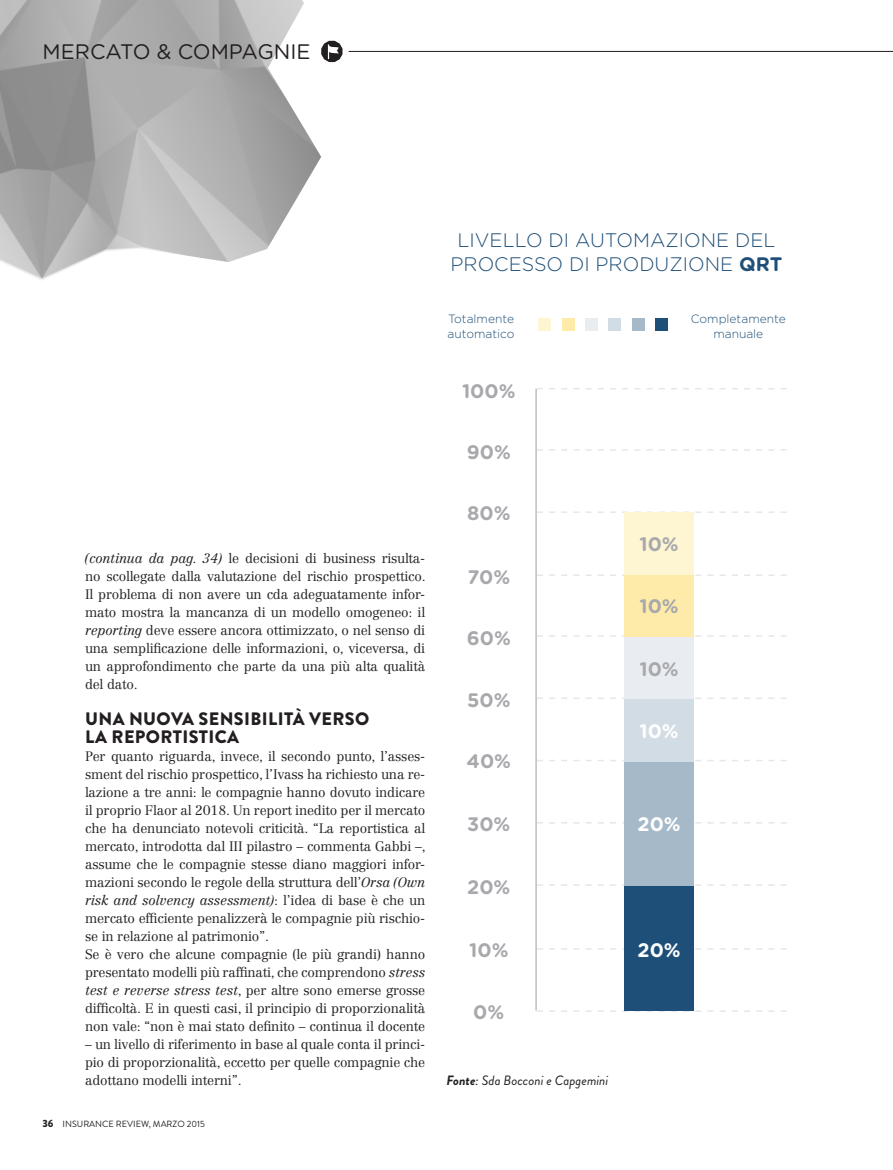
<style>
.page{position:relative;width:893px;height:1170px;background:#fff}
.page>*{position:absolute;margin:0;border:0;box-sizing:border-box;transform-origin:0 0}
.t1{font:21px "Gotham Rounded";color:#231f20}
.t2{font:300 19.5px/23.4px "Gotham Rounded";color:#1e4f78;text-align:center}
.t3{font:700 19.5px "Gotham Rounded";color:#a8a9ad}
.t4{font:700 19.5px "Gotham Rounded";color:#fff}
.t5{font:900 18px "Brandon Grotesque";letter-spacing:.02em;color:#231f20}
.t6{font:300 13.5px/18px "Centennial LT Std";letter-spacing:-.015em;color:#231f20;text-align:justify}
.t7{font:italic 13.5px "Brandon Grotesque";color:#231f20}
.t8{font:300 12px "Gotham Rounded";color:#1e4f78}
.t9{font:9px "Brandon Grotesque";color:#231f20}
.s1{font-style:italic}
.s2{font-weight:900;font-size:10.5px}
.s3{font-weight:700}
</style>
<div class="page">
<img style="left:0;top:0;width:321px;height:280px">
<svg style="left:537px;top:388px;width:250px;height:1px"></svg>
<svg style="left:537px;top:449px;width:250px;height:1px"></svg>
<svg style="left:537px;top:511px;width:250px;height:2px"></svg>
<svg style="left:537px;top:574px;width:250px;height:2px"></svg>
<svg style="left:537px;top:635px;width:250px;height:1px"></svg>
<svg style="left:537px;top:697px;width:250px;height:2px"></svg>
<svg style="left:537px;top:759px;width:250px;height:2px"></svg>
<svg style="left:537px;top:884px;width:250px;height:1px"></svg>
<svg style="left:537px;top:1010px;width:250px;height:1px"></svg>
<svg style="left:537px;top:948px;width:250px;height:1px"></svg>
<svg style="left:537px;top:822px;width:250px;height:1px"></svg>
<svg style="left:321px;top:41px;width:21px;height:21px"></svg>
<hr style="left:349px;top:51px;width:544px;height:1px;background:#231f20">
<div style="left:625px;top:885px;width:69px;height:125px;background:#1e4f78"></div>
<div style="left:625px;top:761px;width:69px;height:124px;background:#a5b9c9"></div>
<div style="left:625px;top:699px;width:69px;height:62px;background:#d2dce4"></div>
<div style="left:625px;top:636px;width:69px;height:63px;background:#e9edf1"></div>
<div style="left:625px;top:574px;width:69px;height:62px;background:#ffeba9"></div>
<div style="left:625px;top:512px;width:69px;height:62px;background:#fef5d2"></div>
<hr style="left:535px;top:388px;width:2px;height:622px;background:#bcbdc0">
<div style="left:539px;top:318px;width:12px;height:13px;background:#fef5d2"></div>
<div style="left:562px;top:318px;width:13px;height:13px;background:#ffeba9"></div>
<div style="left:585px;top:318px;width:13px;height:13px;background:#e9edf1"></div>
<div style="left:608px;top:318px;width:13px;height:13px;background:#d2dce4"></div>
<div style="left:632px;top:318px;width:12px;height:13px;background:#a5b9c9"></div>
<div style="left:655px;top:318px;width:13px;height:13px;background:#1e4f78"></div>
<p class="t1" style="left:43px;top:38px;width:270px">MERCATO &amp; COMPAGNIE</p>
<p class="t6" style="left:85px;top:549px;width:342px"><span class="s1">(continua da pag. 34)</span> le decisioni di business risulta&shy;no scollegate dalla valutazione del rischio prospettico.<br>Il problema di non avere un cda adeguatamente infor&shy;mato mostra la mancanza di un modello omogeneo: il <span class="s1">reporting</span> deve essere ancora ottimizzato, o nel senso di una semplificazione delle informazioni, o, viceversa, di un approfondimento che parte da una più alta qualità del dato.</p>
<p class="t5" style="left:85px;top:705px;width:286px">UNA NUOVA SENSIBILITÀ VERSO</p>
<p class="t5" style="left:85px;top:723px;width:155px">LA REPORTISTICA</p>
<p class="t6" style="left:85px;top:747px;width:342px">Per quanto riguarda, invece, il secondo punto, l’asses&shy;sment del rischio prospettico, l’Ivass ha richiesto una re&shy;lazione a tre anni: le compagnie hanno dovuto indicare il proprio Flaor al 2018. Un report inedito per il mercato che ha denunciato notevoli criticità. “La reportistica al mercato, introdotta dal III pilastro – commenta Gabbi –, assume che le compagnie stesse diano maggiori infor&shy;mazioni secondo le regole della struttura dell’<span class="s1">Orsa (Own risk and solvency assessment)</span>: l’idea di base è che un mercato efficiente penalizzerà le compagnie più rischio&shy;se in relazione al patrimonio”.</p>
<p class="t6" style="left:85px;top:945px;width:342px">Se è vero che alcune compagnie (le più grandi) hanno presentato modelli più raffinati, che comprendono <span class="s1">stress test e reverse stress test</span>, per altre sono emerse grosse difficoltà. E in questi casi, il principio di proporzionalità non vale: “non è mai stato definito – continua il docente</p>
<p class="t6" style="left:85px;top:1035px;width:342px">– un livello di riferimento in base al quale conta il princi&shy;pio di proporzionalità, eccetto per quelle compagnie che adottano modelli interni”.</p>
<p class="t9" style="left:43px;top:1117px;width:164px"><span class="s2">36</span> INSURANCE REVIEW, MARZO 2015</p>
<p class="t2" style="left:450px;top:228px;width:334px">LIVELLO DI AUTOMAZIONE DEL<br>PROCESSO DI PRODUZIONE <span class="s3">QRT</span></p>
<p class="t8" style="left:448px;top:311px;width:67px">Totalmente</p>
<p class="t8" style="left:448px;top:325px;width:68px">automatico</p>
<p class="t3" style="left:462px;top:377px;width:55px">100%</p>
<p class="t3" style="left:467px;top:437px;width:45px">90%</p>
<p class="t3" style="left:467px;top:499px;width:45px">80%</p>
<p class="t3" style="left:467px;top:562px;width:44px">70%</p>
<p class="t3" style="left:467px;top:623px;width:45px">60%</p>
<p class="t3" style="left:467px;top:685px;width:45px">50%</p>
<p class="t3" style="left:467px;top:747px;width:46px">40%</p>
<p class="t3" style="left:467px;top:810px;width:45px">30%</p>
<p class="t3" style="left:467px;top:872px;width:45px">20%</p>
<p class="t3" style="left:469px;top:936px;width:41px">10%</p>
<p class="t3" style="left:473px;top:997px;width:33px">0%</p>
<p class="t7" style="left:446px;top:1070px;width:163px"><span class="s3">Fonte</span>: Sda Bocconi e Capgemini</p>
<p class="t8" style="left:691px;top:311px;width:96px">Completamente</p>
<p class="t8" style="left:713px;top:325px;width:51px">manuale</p>
<p class="t3" style="left:639px;top:530px;width:41px">10%</p>
<p class="t3" style="left:639px;top:592px;width:41px">10%</p>
<p class="t3" style="left:639px;top:654px;width:41px">10%</p>
<p class="t4" style="left:639px;top:716px;width:41px">10%</p>
<p class="t4" style="left:637px;top:809px;width:45px">20%</p>
<p class="t4" style="left:637px;top:936px;width:45px">20%</p>
</div>
